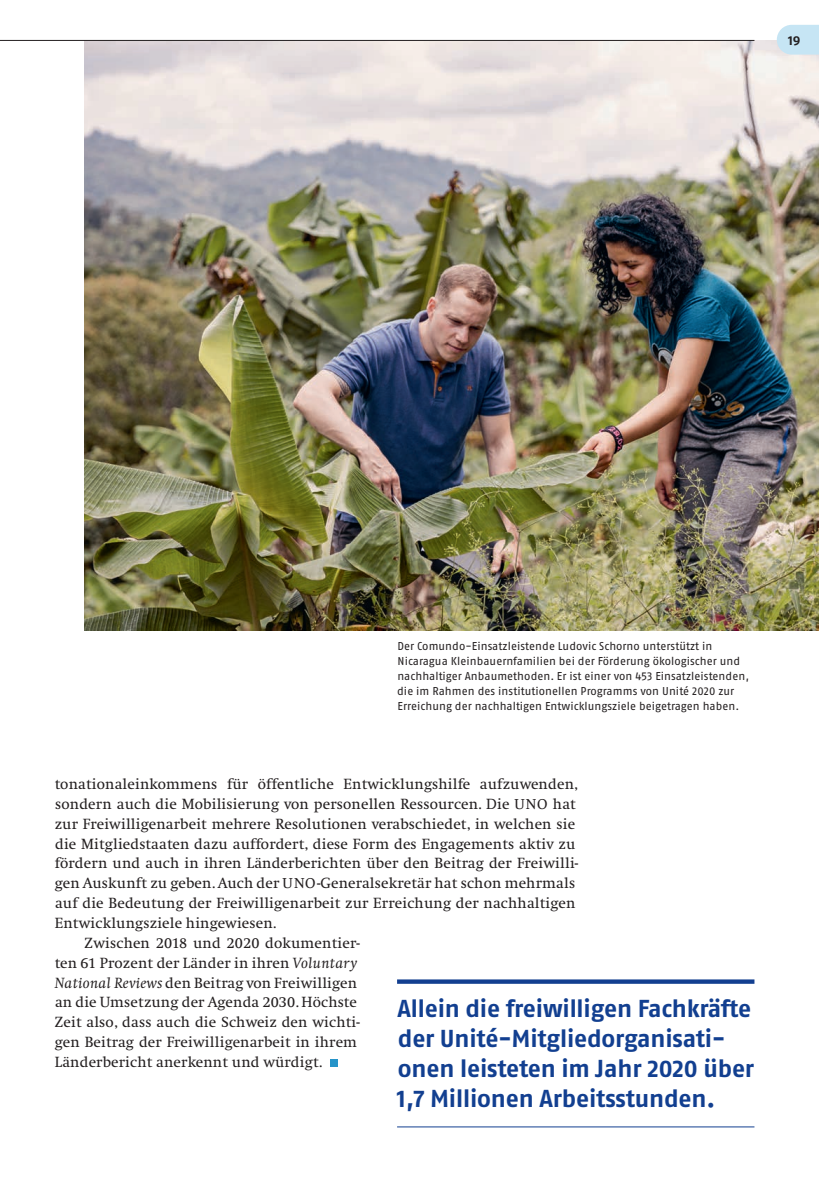
<style>
.page{position:relative;width:819px;height:1191px;background:#fff}
.page>*{position:absolute;margin:0;border:0;box-sizing:border-box;transform-origin:0 0}
.t1{font:700 24.5px/29.8px "Fago OT";letter-spacing:-.005em;color:#123f90}
.t2{font:15.4px "Swift";letter-spacing:.01em;color:#231f20}
.t3{font:700 13.12px "Fago OT";color:#231f20}
.t4{font:11.38px/14.9px "Fago OT";letter-spacing:.005em;color:#231f20}
.s1{font-size:14.88px}
.s2{font-style:italic}
</style>
<div class="page">
<img style="left:84px;top:41px;width:735px;height:589px">
<svg style="left:776px;top:25px;width:43px;height:30px"></svg>
<svg style="left:397px;top:979px;width:357px;height:4px"></svg>
<hr style="left:397px;top:1126px;width:357px;height:1px;background:#123f90">
<div style="left:330px;top:1059px;width:8px;height:8px;background:#2694c9"></div>
<hr style="left:0;top:40px;width:754px;height:1px;background:#231f20">
<p class="t3" style="left:788px;top:32px;width:14px">19</p>
<p class="t4" style="left:397px;top:638px;width:353px">Der Comundo- Einsatzleistende Ludovic Schorno unterstützt in Nicaragua Kleinbauernfamilien bei der Förderung ökologischer und nachhaltiger Anbaumethoden. Er ist einer von 453 Einsatzleistenden, die im Rahmen des institutionellen Programms von Unité 2020 zur Erreichung der nachhaltigen Entwicklungsziele beigetragen haben.</p>
<p class="t2" style="left:55px;top:775px;width:525px">tonationaleinkommens für öffentliche Entwicklungshilfe aufzuwenden,</p>
<p class="t2" style="left:55px;top:795px;width:522px">sondern auch die Mobilisierung von personellen Ressourcen. Die <span class="s1">UNO</span> hat</p>
<p class="t2" style="left:55px;top:815px;width:522px">zur Freiwilligenarbeit mehrere Resolutionen verabschiedet, in welchen sie</p>
<p class="t2" style="left:55px;top:835px;width:522px">die Mitgliedstaaten dazu auffordert, diese Form des Engagements aktiv zu</p>
<p class="t2" style="left:55px;top:855px;width:525px">fördern und auch in ihren Länderberichten über den Beitrag der Freiwilli-</p>
<p class="t2" style="left:55px;top:875px;width:522px">gen Auskunft zu geben. Auch der <span class="s1">UNO</span>-Generalsekretär hat schon mehrmals</p>
<p class="t2" style="left:55px;top:895px;width:522px">auf die Bedeutung der Freiwilligenarbeit zur Erreichung der nachhaltigen</p>
<p class="t2" style="left:55px;top:914px;width:223px">Entwicklungsziele hingewiesen.</p>
<p class="t2" style="left:85px;top:934px;width:277px">Zwischen 2018 und 2020 dokumentier-</p>
<p class="t2" style="left:55px;top:954px;width:304px">ten 61 Prozent der Länder in ihren <span class="s2">Voluntary</span></p>
<p class="t2" style="left:55px;top:974px;width:304px"><span class="s2">National Reviews</span> den Beitrag von Freiwilligen</p>
<p class="t2" style="left:55px;top:994px;width:303px">an die Umsetzung der Agenda 2030. Höchste</p>
<p class="t2" style="left:55px;top:1014px;width:306px">Zeit also, dass auch die Schweiz den wichti-</p>
<p class="t2" style="left:55px;top:1033px;width:304px">gen Beitrag der Freiwilligenarbeit in ihrem</p>
<p class="t2" style="left:55px;top:1053px;width:269px">Länderbericht anerkennt und würdigt.</p>
<h1 class="t1" style="left:397px;top:993px;width:358px">Allein die freiwilligen Fachkräfte der Unité-Mitgliedorganisati&shy;onen leisteten im Jahr 2020 über 1,7 Millionen Arbeitsstunden.</h1>
</div>
